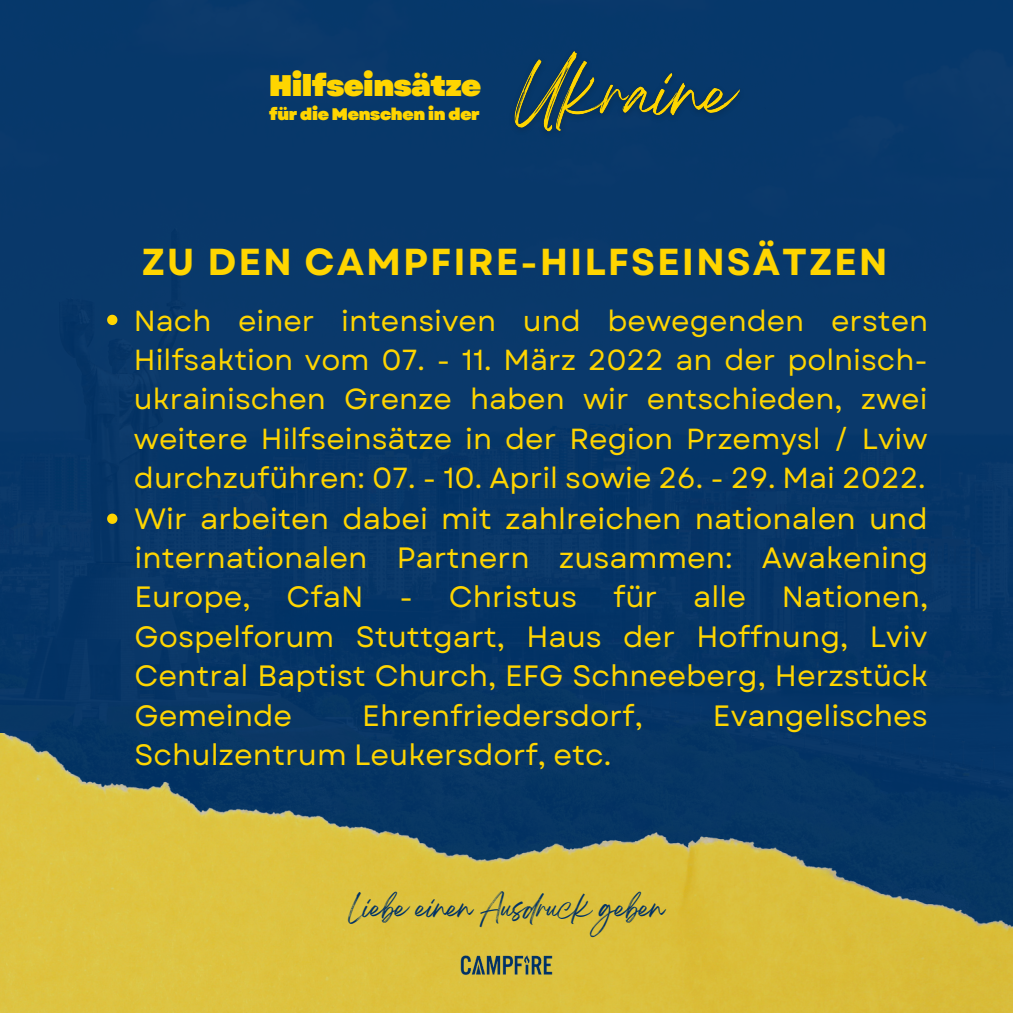
<style>
.page{position:relative;width:1013px;height:1013px;background:#fff}
.page>*{position:absolute;margin:0;border:0;box-sizing:border-box;transform-origin:0 0}
.t1{font:700 37.5px "Garet";letter-spacing:.05em;color:#ffd500}
.t2{font:900 29.75px "Garet";letter-spacing:-.02em;color:#ffd500}
.t3{font:29.38px/39.4px "Garet";color:#ffd500;text-align:justify}
.t4{font:29px/39.4px "Garet";color:#ffd500;text-align:justify}
.t5{font:24.38px "Breathing";letter-spacing:-.035em;color:#013266}
.t6{font:900 16.75px "Garet";letter-spacing:-.02em;color:#ffd500}
</style>
<div class="page">
<div style="left:0;top:0;width:1012px;height:1012px;background:#08386a"></div>
<img style="left:0;top:733px;width:1012px;height:279px">
<img style="left:457px;top:951px;width:98px;height:27px">
<img style="left:514px;top:51px;width:226px;height:81px">
<svg style="left:107px;top:315px;width:10px;height:10px"></svg>
<svg style="left:107px;top:513px;width:10px;height:11px"></svg>
<p class="t2" style="left:269px;top:64px;width:214px">Hilfseinsätze</p>
<p class="t6" style="left:269px;top:102px;width:212px">für die Menschen in der</p>
<p class="t1" style="left:142px;top:235px;width:747px">ZU DEN CAMPFIRE-HILFSEINSÄTZEN</p>
<p class="t4" style="left:134px;top:301px;width:796px">Nach einer intensiven und bewegenden ersten Hilfsaktion vom 07. - 11. März 2022 an der polnisch&shy;ukrainischen Grenze haben wir entschieden, zwei weitere Hilfseinsätze in der Region Przemysl / Lviw durchzuführen: 07. - 10. April sowie 26. - 29. Mai 2022.</p>
<p class="t3" style="left:135px;top:499px;width:795px">Wir arbeiten dabei mit zahlreichen nationalen und internationalen Partnern zusammen: Awakening Europe, CfaN - Christus für alle Nationen, Gospelforum Stuttgart, Haus der Hoffnung, Lviv Central Baptist Church, EFG Schneeberg, Herzstück Gemeinde</p>
<p class="t3" style="left:362px;top:695px;width:282px">Ehrenfriedersdorf,</p>
<p class="t3" style="left:713px;top:695px;width:216px">Evangelisches</p>
<p class="t3" style="left:135px;top:735px;width:478px">Schulzentrum Leukersdorf, etc.</p>
<p class="t5" style="left:348px;top:900px;width:317px">Liebe einen Ausdruck geben</p>
</div>
